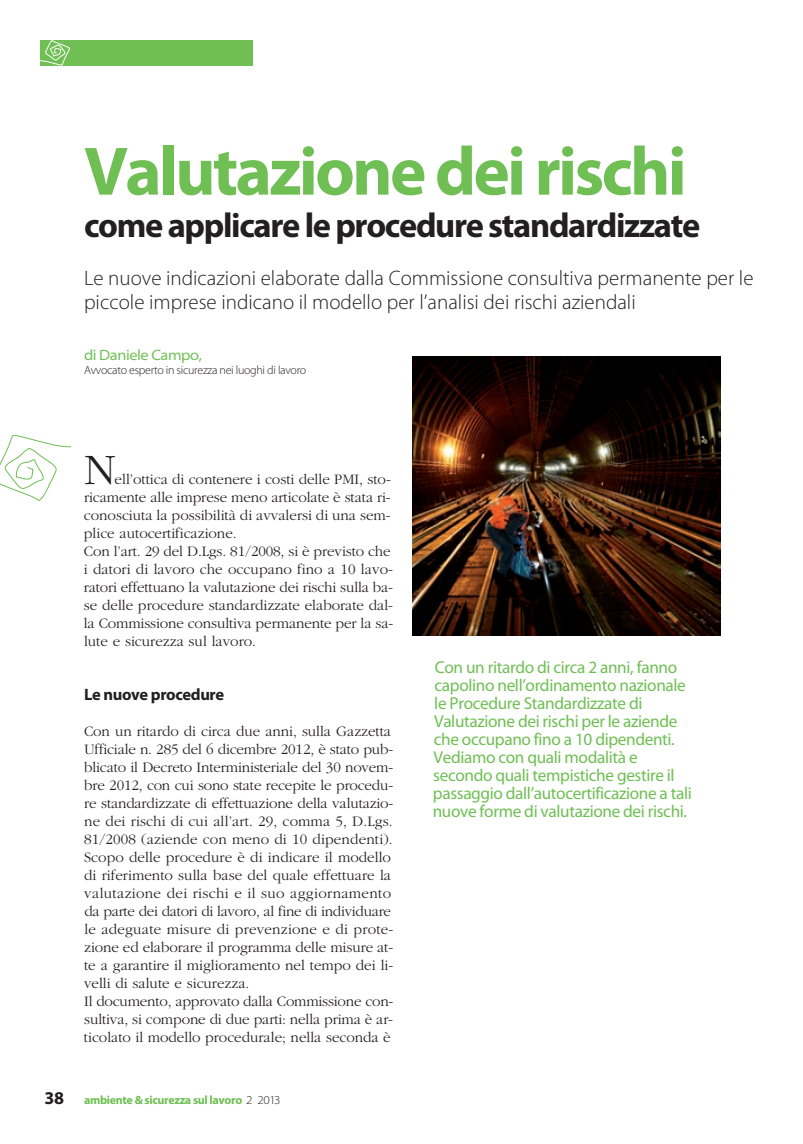
<style>
.page{position:relative;width:803px;height:1144px;background:#fff}
.page>*{position:absolute;margin:0;border:0;box-sizing:border-box;transform-origin:0 0}
.t1{font:700 69px "Myriad Pro";letter-spacing:-.04em;color:#6fbf54}
.t2{font:300 45px "Garamond";color:#231f20}
.t3{font:700 34.5px "Myriad Pro";letter-spacing:-.04em;color:#231f20}
.t4{font:300 21px/24px "Myriad Pro";color:#231f20}
.t5{font:17.25px/18px "Myriad Pro";letter-spacing:-.02em;color:#6fbf54}
.t6{font:700 16.5px "Myriad Pro";letter-spacing:-.02em;color:#231f20}
.t7{font:300 15px/18px "Garamond";color:#231f20}
.t8{font:semi-expanded 15px "Myriad Pro";letter-spacing:-.03em;color:#6fbf54}
.t9{font:300 12px "Myriad Pro";letter-spacing:-.025em;color:#231f20}
.t10{font:700 12px "Myriad Pro";letter-spacing:-.03em;color:#6fbf54}
.s1{font-size:18px;color:#231f20}
.s2{font-weight:300;font-stretch:semi-expanded;color:#231f20}
</style>
<div class="page">
<svg style="left:0;top:435px;width:72px;height:66px"></svg>
<img style="left:412px;top:356px;width:308px;height:279px">
<div style="left:40px;top:40px;width:213px;height:26px;background:#6fbf54"></div>
<svg style="left:40px;top:40px;width:30px;height:25px"></svg>
<h1 class="t1" style="left:84px;top:145px;width:604px">Valutazione dei rischi</h1>
<h3 class="t3" style="left:84px;top:212px;width:618px">come applicare le procedure standardizzate</h3>
<h3 class="t4" style="left:84px;top:267px;width:671px">Le nuove indicazioni elaborate dalla Commissione consultiva permanente per le piccole imprese indicano il modello per l’analisi dei rischi aziendali</h3>
<p class="t8" style="left:84px;top:349px;width:119px">di Daniele Campo,</p>
<p class="t9" style="left:84px;top:365px;width:224px">Avvocato esperto in sicurezza nei luoghi di lavoro</p>
<h2 class="t2" style="left:84px;top:445px;width:33px">N</h2>
<p class="t7" style="left:84px;top:470px;width:311px;text-indent:31px">ell’ottica di contenere i costi delle PMI, sto&shy;ricamente alle imprese meno articolate è stata ri&shy;conosciuta la possibilità di avvalersi di una sem&shy;plice autocertificazione.<br>Con l’art. 29 del D.Lgs. 81/2008, si è previsto che i datori di lavoro che occupano fino a 10 lavo&shy;ratori effettuano la valutazione dei rischi sulla ba&shy;se delle procedure standardizzate elaborate dal&shy;la Commissione consultiva permanente per la sa&shy;lute e sicurezza sul lavoro.</p>
<p class="t6" style="left:84px;top:688px;width:142px">Le nuove procedure</p>
<p class="t7" style="left:84px;top:722px;width:311px">Con un ritardo di circa due anni, sulla Gazzetta Ufficiale n. 285 del 6 dicembre 2012, è stato pub&shy;blicato il Decreto Interministeriale del 30 novem&shy;bre 2012, con cui sono state recepite le procedu&shy;re standardizzate di effettuazione della valutazio&shy;ne dei rischi di cui all’art. 29, comma 5, D.Lgs.<br>81/2008 (aziende con meno di 10 dipendenti).<br>Scopo delle procedure è di indicare il modello di riferimento sulla base del quale effettuare la valutazione dei rischi e il suo aggiornamento da parte dei datori di lavoro, al fine di individuare le adeguate misure di prevenzione e di prote&shy;zione ed elaborare il programma delle misure at&shy;te a garantire il miglioramento nel tempo dei li&shy;velli di salute e sicurezza.<br>Il documento, approvato dalla Commissione con&shy;sultiva, si compone di due parti: nella prima è ar&shy;ticolato il modello procedurale; nella seconda è</p>
<p class="t10" style="left:45px;top:1094px;width:237px"><span class="s1">38</span> ambiente &amp; sicurezza sul lavoro <span class="s2">2 2013</span></p>
<p class="t5" style="left:433px;top:659px;width:261px">Con un ritardo di circa 2 anni, fanno capolino nell’ordinamento nazionale le Procedure Standardizzate di Valutazione dei rischi per le aziende che occupano fino a 10 dipendenti.<br>Vediamo con quali modalità e secondo quali tempistiche gestire il passaggio dall’autocertificazione a tali nuove forme di valutazione dei rischi.</p>
</div>
